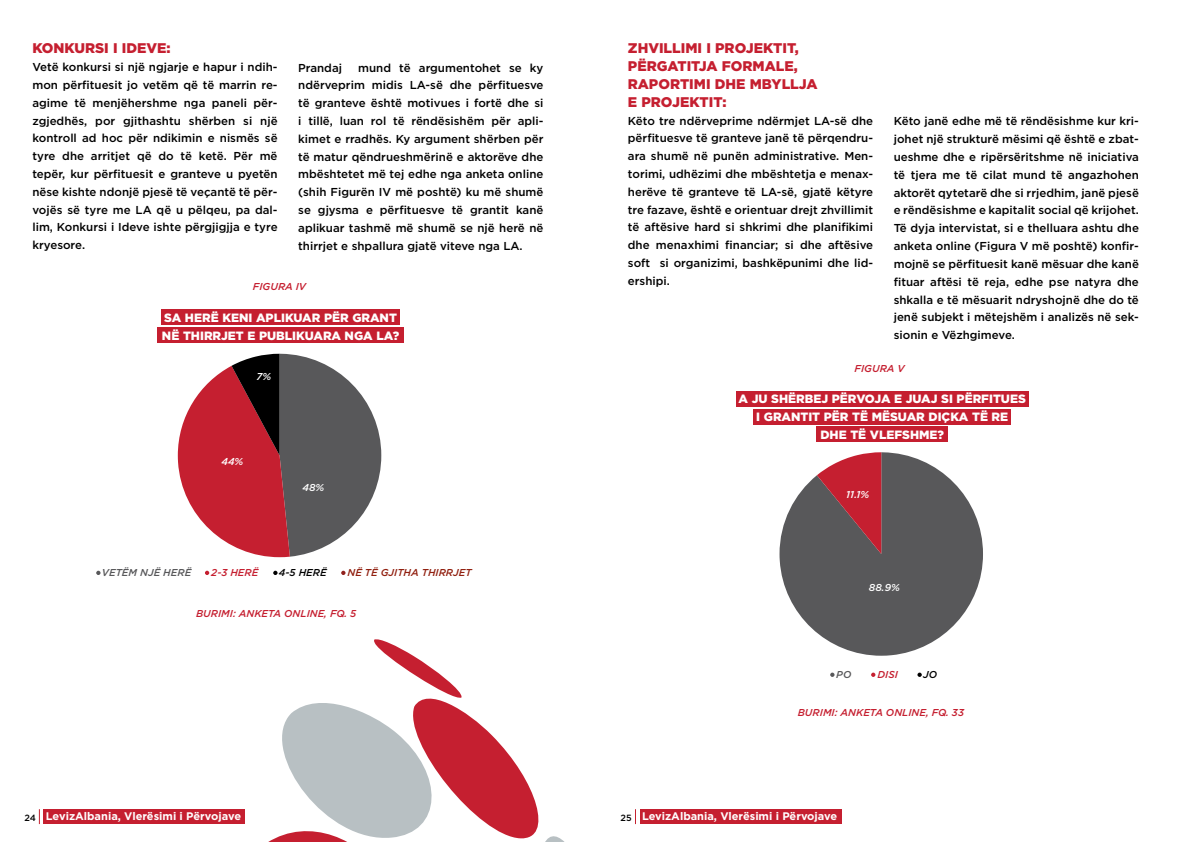
<style>
.page{position:relative;width:1191px;height:842px;background:#fff}
.page>*{position:absolute;margin:0;border:0;box-sizing:border-box;transform-origin:0 0}
.t1{font:900 14px/17.8px "Gotham";color:#c51f30}
.t2{font:900 12px/17.8px "Gotham";color:#fff}
.t3{font:500 11.5px/17.8px "Gotham";color:#000;text-align:justify}
.t4{font:700 11px "Gotham";color:#fff}
.t5{font:italic 500 10px "Gotham";color:#c51f30}
.t6{font:italic 500 10px "Gotham";color:#912010}
.t7{font:italic 500 10px "Gotham";color:#fff}
.t8{font:italic 500 10px "Gotham";color:#58585a}
.t9{font:italic 500 10px "Gotham";color:#000}
.s1{font-weight:500;font-size:9px;color:#000}
</style>
<div class="page">
<div style="left:816px;top:427px;width:132px;height:15px;background:#c51f30"></div>
<svg style="left:178px;top:354px;width:203px;height:203px"></svg>
<div style="left:157px;top:327px;width:247px;height:16px;background:#c51f30"></div>
<div style="left:753px;top:409px;width:258px;height:15px;background:#c51f30"></div>
<div style="left:162px;top:309px;width:238px;height:16px;background:#c51f30"></div>
<div style="left:736px;top:391px;width:292px;height:15px;background:#c51f30"></div>
<svg style="left:96px;top:571px;width:5px;height:4px"></svg>
<svg style="left:205px;top:571px;width:4px;height:4px"></svg>
<svg style="left:273px;top:571px;width:4px;height:4px"></svg>
<svg style="left:341px;top:571px;width:4px;height:4px"></svg>
<svg style="left:268px;top:639px;width:297px;height:203px"></svg>
<svg style="left:830px;top:673px;width:4px;height:4px"></svg>
<svg style="left:871px;top:673px;width:4px;height:4px"></svg>
<svg style="left:917px;top:673px;width:4px;height:4px"></svg>
<svg style="left:779px;top:452px;width:204px;height:204px;fill:#58585a"></svg>
<svg style="left:817px;top:452px;width:64px;height:102px;background:#9f4650"></svg>
<div style="left:44px;top:809px;width:201px;height:15px;background:#c51f30"></div>
<svg style="left:39px;top:809px;width:1px;height:15px"></svg>
<div style="left:639px;top:809px;width:202px;height:15px;background:#c51f30"></div>
<svg style="left:635px;top:809px;width:1px;height:15px"></svg>
<p class="t1" style="left:32px;top:39px;width:140px">KONKURSI I IDEVE:</p>
<p class="t3" style="left:32px;top:58px;width:247px">Vetë konkursi si një ngjarje e hapur i ndih&shy;mon përfituesit jo vetëm që të marrin re&shy;agime të menjëhershme nga paneli për&shy;zgjedhës, por gjithashtu shërben si një kontroll ad hoc për ndikimin e nismës së tyre dhe arritjet që do të ketë. Për më tepër, kur përfituesit e granteve u pyetën nëse kishte ndonjë pjesë të veçantë të për&shy;vojës së tyre me LA që u pëlqeu, pa dal&shy;lim, Konkursi i Ideve ishte përgjigjja e tyre kryesore.</p>
<p class="t3" style="left:298px;top:58px;width:247px;text-indent:60px">mund të argumentohet se ky ndërveprim midis LA-së dhe përfituesve të granteve është motivues i fortë dhe si i tillë, luan rol të rëndësishëm për apli&shy;kimet e rradhës. Ky argument shërben për të matur qëndrueshmërinë e aktorëve dhe mbështetet më tej edhe nga anketa online (shih Figurën IV më poshtë) ku më shumë se gjysma e përfituesve të grantit kanë aplikuar tashmë më shumë se një herë në thirrjet e shpallura gjatë viteve nga LA.</p>
<p class="t3" style="left:298px;top:58px;width:45px">Prandaj</p>
<p class="t5" style="left:253px;top:280px;width:55px">FIGURA IV</p>
<p class="t2" style="left:162px;top:309px;width:239px">SA HERË KENI APLIKUAR PËR GRANT<br>NË THIRRJET E PUBLIKUARA NGA LA?</p>
<p class="t7" style="left:256px;top:370px;width:16px">7%</p>
<p class="t7" style="left:221px;top:455px;width:23px">44%</p>
<p class="t7" style="left:302px;top:481px;width:23px">48%</p>
<p class="t8" style="left:102px;top:566px;width:91px">VETËM NJË HERË</p>
<p class="t5" style="left:211px;top:566px;width:49px">2-3 HERË</p>
<p class="t9" style="left:279px;top:566px;width:49px">4-5 HERË</p>
<p class="t6" style="left:347px;top:566px;width:126px">NË TË GJITHA THIRRJET</p>
<p class="t5" style="left:196px;top:607px;width:162px">BURIMI: ANKETA ONLINE, FQ. 5</p>
<p class="t1" style="left:628px;top:39px;width:191px">ZHVILLIMI I PROJEKTIT,<br>PËRGATITJA FORMALE,<br>RAPORTIMI DHE MBYLLJA<br>E PROJEKTIT:</p>
<p class="t3" style="left:628px;top:112px;width:247px">Këto tre ndërveprime ndërmjet LA-së dhe përfituesve të granteve janë të përqendru&shy;ara shumë në punën administrative. Men&shy;torimi, udhëzimi dhe mbështetja e menax&shy;herëve të granteve të LA-së, gjatë këtyre tre fazave, është e orientuar drejt zhvillimit të aftësive hard si shkrimi dhe planifikimi dhe menaxhimi financiar; si dhe aftësive soft si organizimi, bashkëpunimi dhe lid&shy;ershipi.</p>
<p class="t3" style="left:893px;top:112px;width:247px">Këto janë edhe më të rëndësishme kur kri&shy;johet një strukturë mësimi që është e zbat&shy;ueshme dhe e ripërsëritshme në iniciativa të tjera me të cilat mund të angazhohen aktorët qytetarë dhe si rrjedhim, janë pjesë e rëndësishme e kapitalit social që krijohet.<br>Të dyja intervistat, si e thelluara ashtu dhe anketa online (Figura V më poshtë) konfir&shy;mojnë se përfituesit kanë mësuar dhe kanë fituar aftësi të reja, edhe pse natyra dhe shkalla e të mësuarit ndryshojnë dhe do të jenë subjekt i mëtejshëm i analizës në sek&shy;sionin e Vëzhgimeve.</p>
<p class="t5" style="left:854px;top:362px;width:52px">FIGURA V</p>
<p class="t2" style="left:738px;top:390px;width:289px;text-align:center">A JU SHËRBEJ PËRVOJA E JUAJ SI PËRFITUES<br>I GRANTIT PËR TË MËSUAR DIÇKA TË RE<br>DHE TË VLEFSHME?</p>
<p class="t7" style="left:846px;top:488px;width:24px">11.1%</p>
<p class="t7" style="left:869px;top:581px;width:32px">88.9%</p>
<p class="t8" style="left:836px;top:668px;width:17px">PO</p>
<p class="t5" style="left:877px;top:668px;width:22px">DISI</p>
<p class="t9" style="left:923px;top:668px;width:16px">JO</p>
<p class="t5" style="left:798px;top:705px;width:168px">BURIMI: ANKETA ONLINE, FQ. 33</p>
<p class="t4" style="left:25px;top:809px;width:218px"><span class="s1">24</span> LevizAlbania, Vlerësimi i Përvojave</p>
<p class="t4" style="left:620px;top:809px;width:218px"><span class="s1">25</span> LevizAlbania, Vlerësimi i Përvojave</p>
</div>
